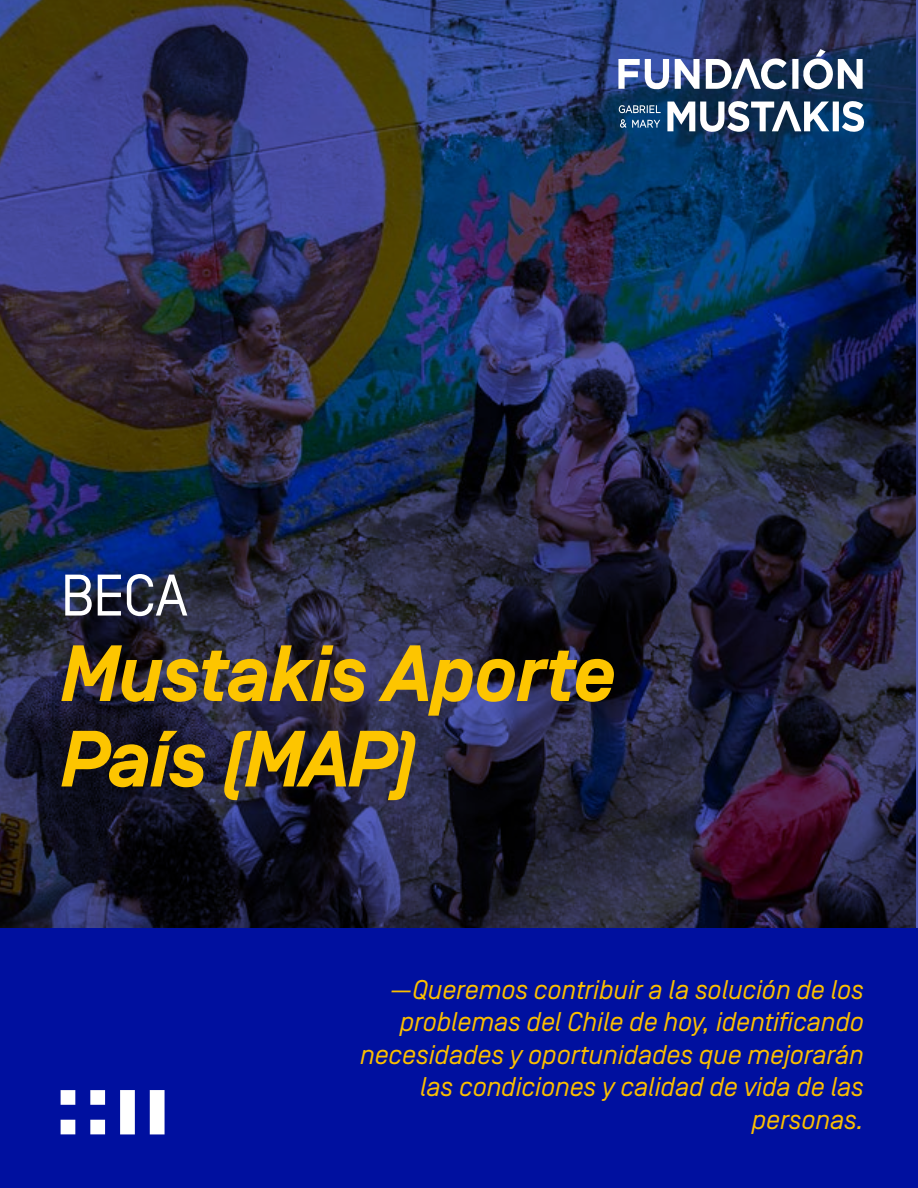
<style>
.page{position:relative;width:918px;height:1188px;background:#fff}
.page>*{position:absolute;margin:0;border:0;box-sizing:border-box;transform-origin:0 0}
.t1{font:italic 700 79.5px/85.5px "Simplon Norm";letter-spacing:-.02em;color:#fdc500}
.t2{font:58.5px "Simplon Norm";color:#fff}
.t3{font:italic 27px/32.4px "Simplon Norm";letter-spacing:-.01em;color:#fcbf00;text-align:right}
</style>
<div class="page">
<img style="left:0;top:0;width:918px;height:929px">
<div style="left:0;top:929px;width:918px;height:259px;background:#00109f"></div>
<div style="left:61px;top:1090px;width:14px;height:15px;background:#fff"></div>
<svg style="left:90px;top:1090px;width:15px;height:15px"></svg>
<svg style="left:120px;top:1090px;width:15px;height:44px"></svg>
<svg style="left:150px;top:1090px;width:15px;height:44px"></svg>
<div style="left:61px;top:1120px;width:14px;height:14px;background:#fff"></div>
<div style="left:90px;top:1120px;width:15px;height:14px;background:#fff"></div>
<svg style="left:618px;top:59px;width:51px;height:30px"></svg>
<svg style="left:675px;top:59px;width:25px;height:30px"></svg>
<svg style="left:706px;top:49px;width:157px;height:41px"></svg>
<svg style="left:667px;top:101px;width:197px;height:31px"></svg>
<svg style="left:618px;top:105px;width:43px;height:23px"></svg>
<h2 class="t2" style="left:61px;top:564px;width:129px">BECA</h2>
<h1 class="t1" style="left:61px;top:635px;width:557px">Mustakis Aporte<br>País (MAP)</h1>
<p class="t3" style="left:360px;top:974px;width:505px">—Queremos contribuir a la solución de los problemas del Chile de hoy, identificando necesidades y oportunidades que mejorarán las condiciones y calidad de vida de las personas.</p>
</div>
